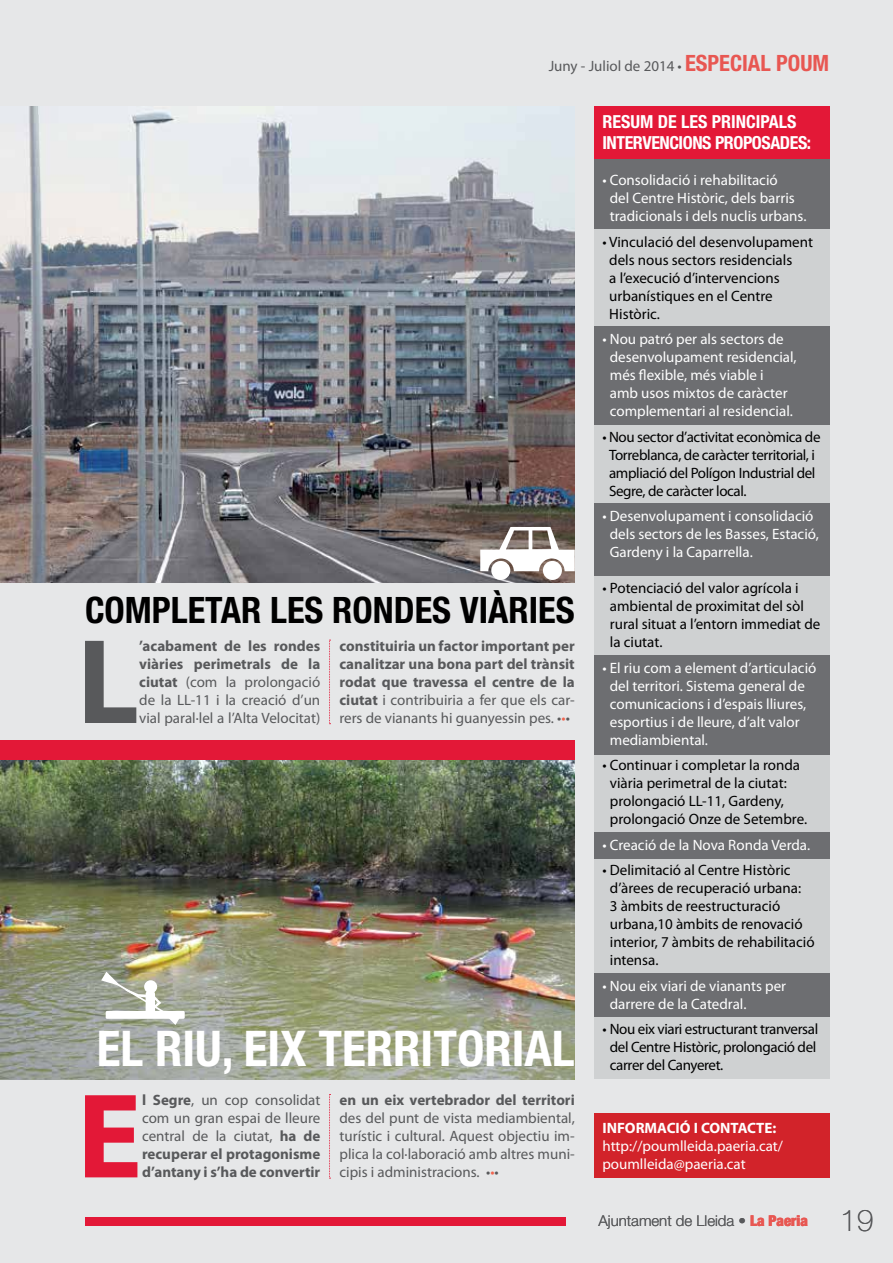
<style>
.page{position:relative;width:893px;height:1263px;background:#e6e7e8}
.page>*{position:absolute;margin:0;border:0;box-sizing:border-box;transform-origin:0 0}
.t1{font:700 121.8px "Myriad Pro";color:#58595b}
.t2{font:700 121.8px "Myriad Pro";color:#e31837}
.t3{font:700 condensed 49.35px "Helvetica Neue LT Std";color:#fff}
.t4{font:700 condensed 36.45px "Helvetica Neue LT Std";color:#000}
.t5{font:700 condensed 18px/21.6px "Helvetica Neue LT Std";letter-spacing:-.025em;color:#fff}
.t6{font:15px/18px "Myriad Pro";color:#fff}
.t7{font:15px/18px "Myriad Pro";color:#000}
.t8{font:700 15px/18px "Myriad Pro";color:#58595b;text-align:justify}
.t9{font:15px/18px "Myriad Pro";color:#58595b;text-align:justify}
.t10{font:15px/18px "Myriad Pro";letter-spacing:-.025em;color:#000}
.t11{font:300 15px "Helvetica Neue LT Std";color:#58595b}
.t12{font:700 15px "Myriad Pro";color:#fff}
.s1{font-family:"Helvetica Neue LT Std";font-weight:700;font-stretch:condensed;font-size:22.5px;color:#e85752}
.s2{font-weight:700}
.s3{font-weight:400}
.s4{font-weight:400;color:#f1654f}
.s5{color:#f1654f}
.s6{font-weight:500}
.s7{font-weight:900;font-stretch:condensed;color:#e85752}
.s8{font-weight:100;font-size:30px}
</style>
<div class="page">
<div style="left:594px;top:159px;width:235px;height:920px;background:#6d6e71"></div>
<img style="left:0;top:759px;width:575px;height:321px">
<div style="left:85px;top:1217px;width:481px;height:9px;background:#e31837"></div>
<svg style="left:329px;top:1094px;width:2px;height:85px"></svg>
<svg style="left:329px;top:640px;width:2px;height:84px"></svg>
<img style="left:0;top:106px;width:575px;height:477px">
<div style="left:0;top:740px;width:575px;height:19px;background:#e31837"></div>
<div style="left:106px;top:1011px;width:79px;height:8px;background:#fff;border-radius:2px"></div>
<svg style="left:101px;top:972px;width:80px;height:53px"></svg>
<svg style="left:480px;top:527px;width:95px;height:44px;background:#b7b0ac"></svg>
<div style="left:491px;top:561px;width:19px;height:19px;background:#fff;border-radius:50%"></div>
<div style="left:543px;top:561px;width:19px;height:19px;background:#fff;border-radius:50%"></div>
<div style="left:594px;top:106px;width:235px;height:53px;background:#e31837"></div>
<div style="left:594px;top:229px;width:235px;height:96px;background:#cfd1d2"></div>
<div style="left:594px;top:425px;width:235px;height:78px;background:#cfd1d2"></div>
<div style="left:594px;top:576px;width:235px;height:78px;background:#cfd1d2"></div>
<div style="left:594px;top:755px;width:235px;height:77px;background:#cfd1d2"></div>
<div style="left:594px;top:859px;width:235px;height:114px;background:#cfd1d2"></div>
<div style="left:594px;top:1017px;width:235px;height:62px;background:#cfd1d2"></div>
<div style="left:594px;top:1114px;width:235px;height:64px;background:#d2232a"></div>
<p class="t9" style="left:549px;top:57px;width:282px">Juny - Juliol de 2014 • <span class="s1">ESPECIAL POUM</span></p>
<h3 class="t4" style="left:85px;top:588px;width:491px">COMPLETAR LES RONDES VIÀRIES</h3>
<h1 class="t1" style="left:77px;top:602px;width:64px">L</h1>
<p class="t9" style="left:139px;top:637px;width:183px"><span class="s2">’acabament de les rondes viàries perimetrals de la ciutat</span> (com la prolongació de la LL-11 i la creació d’un vial paral·lel a l’Alta Velocitat)</p>
<p class="t8" style="left:339px;top:636px;width:237px">constituiria un factor important per canalitzar una bona part del trànsit rodat que travessa el centre de la ciutat <span class="s3">i contribuiria a fer que els car&shy;rers de vianants hi guanyessin pes. •</span><span class="s4">•</span><span class="s3">•</span></p>
<h2 class="t3" style="left:97px;top:1018px;width:479px">EL RIU, EIX TERRITORIAL</h2>
<h1 class="t2" style="left:77px;top:1057px;width:67px">E</h1>
<p class="t8" style="left:142px;top:1091px;width:180px">l Segre<span class="s3">, un cop consolidat com un gran espai de lleure central de la ciutat,</span> ha de recuperar el protagonisme d’antany i s’ha de convertir</p>
<p class="t8" style="left:339px;top:1091px;width:237px">en un eix vertebrador del territori</p>
<p class="t9" style="left:339px;top:1109px;width:237px">des del punt de vista mediambiental, turístic i cultural. Aquest objectiu im&shy;plica la col·laboració amb altres muni&shy;cipis i administracions. •<span class="s5">•</span>•</p>
<p class="t5" style="left:602px;top:110px;width:210px">RESUM DE LES PRINCIPALS<br>INTERVENCIONS PROPOSADES:</p>
<p class="t6" style="left:610px;top:171px;width:198px;text-indent:-7px">• Consolidació i rehabilitació<br>del Centre Històric, dels barris tradicionals i dels nuclis urbans.</p>
<p class="t7" style="left:609px;top:232px;width:205px;text-indent:-7px">• Vinculació del desenvolupament dels nous sectors residencials<br>a l’execució d’intervencions urbanístiques en el Centre<br>Històric.</p>
<p class="t6" style="left:610px;top:330px;width:188px;text-indent:-7px">• Nou patró per als sectors de desenvolupament residencial, més flexible, més viable i<br>amb usos mixtos de caràcter complementari al residencial.</p>
<p class="t10" style="left:609px;top:427px;width:213px;text-indent:-7px">• Nou sector d’activitat econòmica de Torreblanca, de caràcter territorial, i ampliació del Polígon Industrial del Segre, de caràcter local.</p>
<p class="t6" style="left:610px;top:507px;width:211px;text-indent:-7px">• Desenvolupament i consolidació dels sectors de les Basses, Estació,<br>Gardeny i la Caparrella.</p>
<p class="t7" style="left:610px;top:579px;width:212px;text-indent:-7px">• Potenciació del valor agrícola i ambiental de proximitat del sòl rural situat a l’entorn immediat de la ciutat.</p>
<p class="t6" style="left:610px;top:658px;width:208px;text-indent:-7px">• El riu com a element d’articulació del territori. Sistema general de comunicacions i d’espais lliures, esportius i de lleure, d’alt valor mediambiental.</p>
<p class="t7" style="left:610px;top:756px;width:199px;text-indent:-7px">• Continuar i completar la ronda viària perimetral de la ciutat: prolongació LL-11, Gardeny, prolongació Onze de Setembre.</p>
<p class="t6" style="left:602px;top:835px;width:209px">• Creació de la Nova Ronda Verda.</p>
<p class="t7" style="left:610px;top:861px;width:206px;text-indent:-7px">• Delimitació al Centre Històric d’àrees de recuperació urbana:<br>3 àmbits de reestructuració urbana,10 àmbits de renovació interior, 7 àmbits de rehabilitació intensa.</p>
<p class="t6" style="left:610px;top:976px;width:178px;text-indent:-7px">• Nou eix viari de vianants per darrere de la Catedral.</p>
<p class="t10" style="left:610px;top:1020px;width:210px;text-indent:-7px">• Nou eix viari estructurant tranversal del Centre Històric, prolongació del carrer del Canyeret.</p>
<p class="t12" style="left:602px;top:1118px;width:176px">INFORMACIÓ I CONTACTE:</p>
<p class="t6" style="left:602px;top:1137px;width:182px">http://poumlleida.paeria.cat/ poumlleida@paeria.cat</p>
<p class="t11" style="left:598px;top:1211px;width:277px">Ajuntament de Lleida <span class="s6">•</span> <span class="s7">La Paeria</span> <span class="s8">19</span></p>
</div>
